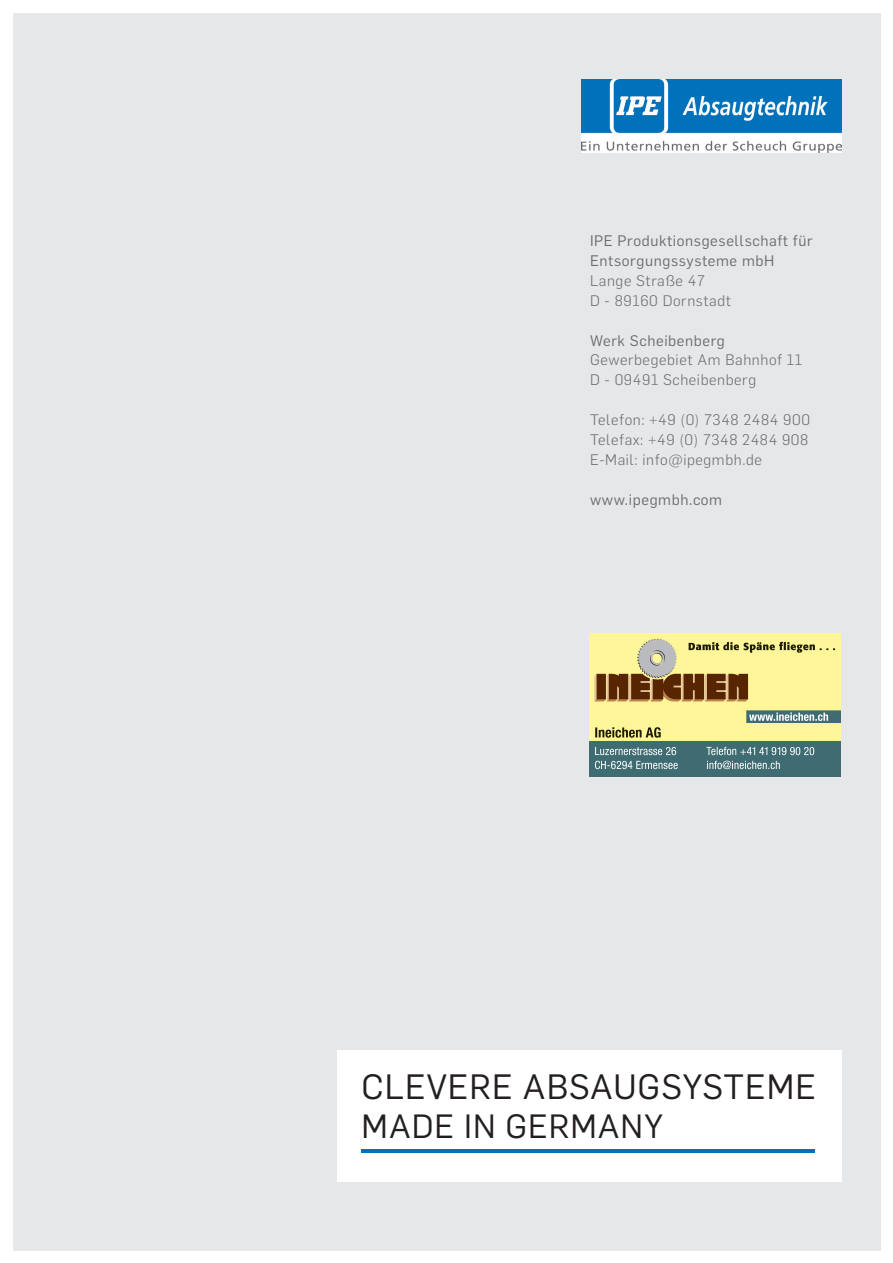
<style>
.page{position:relative;width:893px;height:1263px;background:#fff}
.page>*{position:absolute;margin:0;border:0;box-sizing:border-box;transform-origin:0 0}
.t1{font:34.5px "Flama";letter-spacing:.03em;color:#231f20}
.t2{font:33px "Flama";letter-spacing:.03em;color:#231f20}
.t3{font:300 15px/20px "Flama";letter-spacing:.04em;color:#6c6d70}
.t4{font:15px/20px "Flama";letter-spacing:.04em;color:#6c6d70}
</style>
<div class="page">
<div style="left:14px;top:13px;width:867px;height:1237px;background:#e6e7e9"></div>
<div style="left:338px;top:1050px;width:504px;height:132px;background:#fff"></div>
<hr style="left:362px;top:1149px;width:453px;height:4px;background:#0072bc">
<img style="left:582px;top:80px;width:260px;height:72px">
<img style="left:589px;top:633px;width:251px;height:143px">
<p class="t4" style="left:590px;top:230px;width:224px">IPE Produktionsgesellschaft für<br>Entsorgungssysteme mbH</p>
<p class="t3" style="left:590px;top:270px;width:143px">Lange Straße 47<br>D - 89160 Dornstadt</p>
<p class="t4" style="left:590px;top:329px;width:136px">Werk Scheibenberg</p>
<p class="t3" style="left:590px;top:349px;width:214px">Gewerbegebiet Am Bahnhof 11<br>D - 09491 Scheibenberg</p>
<p class="t3" style="left:590px;top:409px;width:222px">Telefon: +49 (0) 7348 2484 900<br>Telefax: +49 (0) 7348 2484 908</p>
<p class="t3" style="left:590px;top:449px;width:174px">E-Mail: info@ipegmbh.de</p>
<p class="t4" style="left:590px;top:489px;width:134px">www.ipegmbh.com</p>
<p class="t1" style="left:362px;top:1063px;width:456px">CLEVERE ABSAUGSYSTEME</p>
<p class="t2" style="left:362px;top:1104px;width:303px">MADE IN GERMANY</p>
</div>
